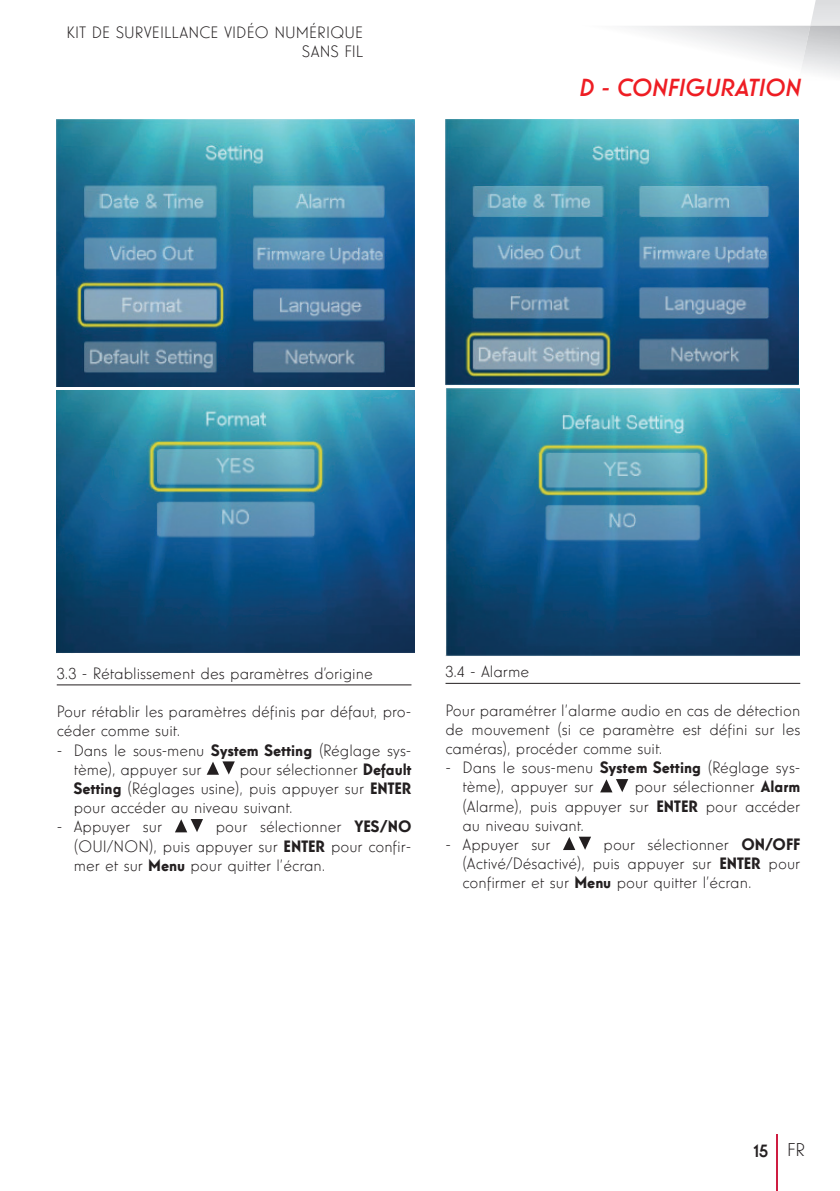
<style>
.page{position:relative;width:840px;height:1191px;background:#fff}
.page>*{position:absolute;margin:0;border:0;box-sizing:border-box;transform-origin:0 0}
.t1{font:italic 500 24px "Windlesham Pro";color:#ee1d23}
.t2{font:18px "Windlesham Pro Regular 3";color:#231f20}
.t3{font:16px/19.2px "Windlesham Pro Regular 6";color:#231f20;text-align:justify}
.s1{font-family:"Windlesham Pro Regular 4"}
.s2{color:#fff}
</style>
<div class="page">
<hr style="left:775px;top:1134px;width:2px;height:57px;background:#ce1d41">
<svg style="left:628px;top:0;width:211px;height:62px"></svg>
<img style="left:798px;top:26px;width:41px;height:49px">
<hr style="left:57px;top:684px;width:354px;height:1px;background:#231f20">
<img style="left:57px;top:119px;width:357px;height:268px">
<img style="left:57px;top:390px;width:357px;height:263px">
<svg style="left:207px;top:761px;width:28px;height:13px"></svg>
<svg style="left:175px;top:819px;width:28px;height:13px"></svg>
<hr style="left:445px;top:683px;width:354px;height:1px;background:#231f20">
<img style="left:445px;top:119px;width:353px;height:266px">
<img style="left:445px;top:388px;width:354px;height:268px">
<svg style="left:600px;top:779px;width:28px;height:13px"></svg>
<svg style="left:563px;top:836px;width:27px;height:14px"></svg>
<p class="t3" style="left:66px;top:22px;width:298px;text-align:right">KIT DE SURVEILLANCE VIDÉO NUMÉRIQUE<br>SANS FIL</p>
<h1 class="t1" style="left:578px;top:72px;width:223px">D - CONFIGURATION</h1>
<p class="t3" style="left:57px;top:663px;width:317px">3.3 - Rétablissement des paramètres d’origine</p>
<p class="t3" style="left:57px;top:702px;width:356px">Pour rétablir les paramètres définis par défaut, pro&shy;céder comme suit.</p>
<p class="t3" style="left:74px;top:740px;width:339px;text-indent:-17px">- Dans le sous-menu <span class="s1">System Setting</span> (Réglage sys&shy;tème), appuyer sur</p>
<p class="t3" style="left:74px;top:759px;width:339px;text-indent:166px">pour sélectionner <span class="s1">Default Setting</span> (Réglages usine), puis appuyer sur <span class="s1">ENTER </span>pour accéder au niveau suivant.</p>
<p class="t3" style="left:57px;top:817px;width:107px">- Appuyer sur</p>
<p class="t3" style="left:74px;top:817px;width:339px;text-indent:142px">pour sélectionner <span class="s1">YES/NO </span>(OUI/NON), puis appuyer sur <span class="s1">ENTER</span> pour confir&shy;mer et sur <span class="s1">Menu</span> pour quitter l’écran.</p>
<p class="t3" style="left:445px;top:662px;width:85px">3.4 - Alarme</p>
<p class="t3" style="left:445px;top:700px;width:356px">Pour paramétrer l’alarme audio en cas de détection de mouvement (si ce paramètre est défini sur les caméras), procéder comme suit.</p>
<p class="t3" style="left:462px;top:758px;width:339px;text-indent:-17px">- Dans le sous-menu <span class="s1">System Setting</span> (Réglage sys&shy;tème), appuyer sur</p>
<p class="t3" style="left:462px;top:777px;width:339px;text-indent:172px">pour sélectionner <span class="s1">Alarm </span>(Alarme), puis appuyer sur <span class="s1">ENTER</span> pour accéder au niveau suivant.</p>
<p class="t3" style="left:445px;top:835px;width:106px">- Appuyer sur</p>
<p class="t3" style="left:462px;top:835px;width:339px;text-indent:141px">pour sélectionner <span class="s1">ON/OFF </span>(Activé/Désactivé), puis appuyer sur <span class="s1">ENTER</span> pour confirmer et sur <span class="s1">Menu</span> pour quitter l’écran.</p>
<p class="t2" style="left:753px;top:1138px;width:53px">15 <span class="s2">FR</span></p>
</div>
